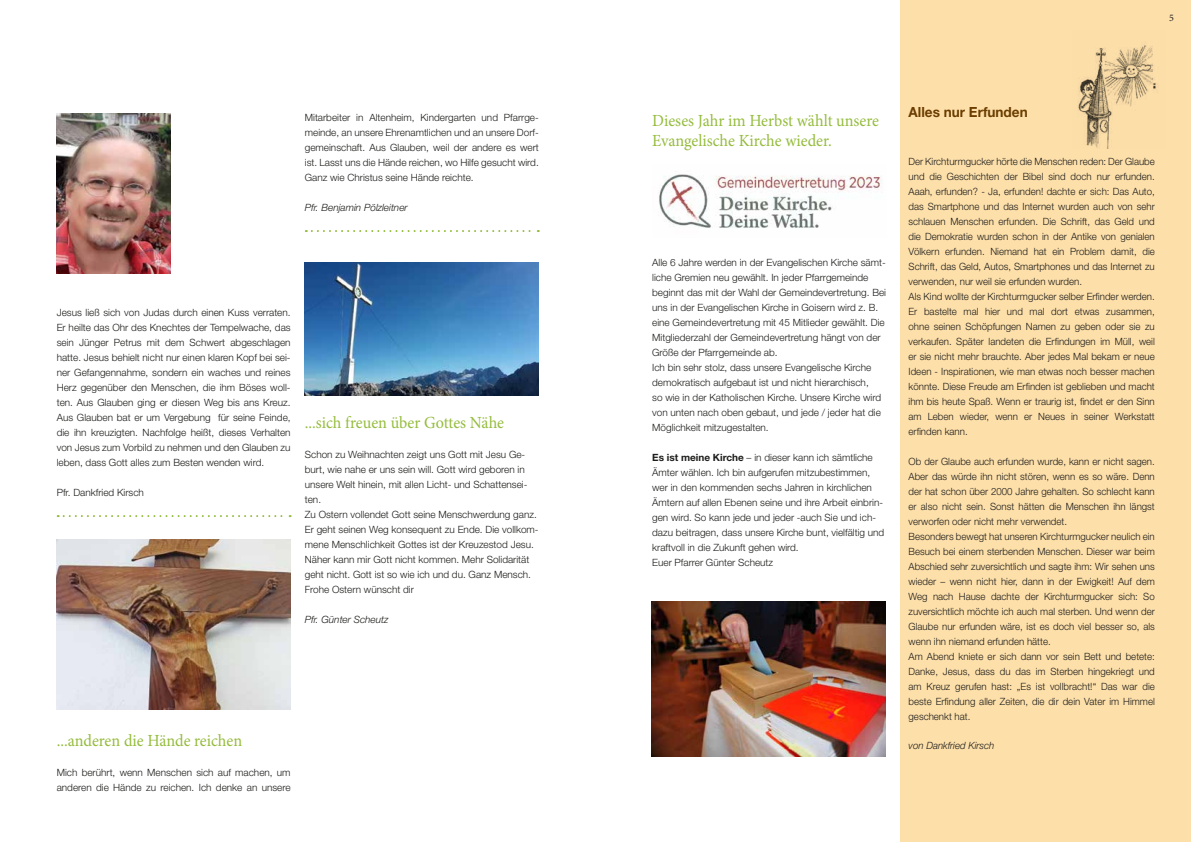
<style>
.page{position:relative;width:1191px;height:842px;background:#fff}
.page>*{position:absolute;margin:0;border:0;box-sizing:border-box;transform-origin:0 0}
.t1{font:17px/20.4px "Minion Pro";color:#95bc3d;scale:.95 1}
.t2{font:700 14px "Helvetica Neue LT Std";color:#6b3e00}
.t3{font:300 10px/15px "Helvetica Neue LT Std";color:#1d1d1b}
.t4{font:italic 300 10px "Helvetica Neue LT Std";color:#1d1d1b}
.t5{font:10px "Minion Pro";color:#1d1d1b}
.s1{font-weight:700}
</style>
<div class="page">
<div style="left:900px;top:0;width:291px;height:842px;background:#fddfaa"></div>
<img style="left:1078px;top:45px;width:79px;height:103px">
<svg style="left:58px;top:515px;width:233px;height:2px"></svg>
<svg style="left:306px;top:230px;width:233px;height:2px"></svg>
<img style="left:57px;top:539px;width:234px;height:170px">
<img style="left:57px;top:113px;width:113px;height:160px">
<img style="left:651px;top:601px;width:234px;height:156px">
<img style="left:659px;top:174px;width:224px;height:54px">
<img style="left:305px;top:262px;width:234px;height:133px">
<p class="t3" style="left:305px;top:109px;width:235px;text-align:justify">Mitarbeiter in Altenheim, Kindergarten und Pfarrge&shy;meinde, an unsere Ehrenamtlichen und an unsere Dorf&shy;gemeinschaft. Aus Glauben, weil der andere es wert ist. Lasst uns die Hände reichen, wo Hilfe gesucht wird.<br>Ganz wie Christus seine Hände reichte.</p>
<p class="t4" style="left:305px;top:201px;width:104px">Pfr. Benjamin Pölzleitner</p>
<p class="t3" style="left:57px;top:304px;width:235px;text-align:justify">Jesus ließ sich von Judas durch einen Kuss verraten.<br>Er heilte das Ohr des Knechtes der Tempelwache, das sein Jünger Petrus mit dem Schwert abgeschlagen hatte. Jesus behielt nicht nur einen klaren Kopf bei sei&shy;ner Gefangennahme, sondern ein waches und reines Herz gegenüber den Menschen, die ihm Böses woll&shy;ten. Aus Glauben ging er diesen Weg bis ans Kreuz.<br>Aus Glauben bat er um Vergebung für seine Feinde, die ihn kreuzigten. Nachfolge heißt, dieses Verhalten von Jesus zum Vorbild zu nehmen und den Glauben zu leben, dass Gott alles zum Besten wenden wird.</p>
<p class="t3" style="left:57px;top:484px;width:89px">Pfr. Dankfried Kirsch</p>
<h1 class="t1" style="left:305px;top:412px;width:211px">...sich freuen über Gottes Nähe</h1>
<p class="t3" style="left:305px;top:446px;width:235px">Schon zu Weihnachten zeigt uns Gott mit Jesu Ge&shy;burt, wie nahe er uns sein will. Gott wird geboren in unsere Welt hinein, mit allen Licht- und Schattensei&shy;ten.<br>Zu Ostern vollendet Gott seine Menschwerdung ganz.<br>Er geht seinen Weg konsequent zu Ende. Die vollkom&shy;mene Menschlichkeit Gottes ist der Kreuzestod Jesu.<br>Näher kann mir Gott nicht kommen. Mehr Solidarität geht nicht. Gott ist so wie ich und du. Ganz Mensch.<br>Frohe Ostern wünscht dir</p>
<p class="t4" style="left:305px;top:613px;width:85px">Pfr. Günter Scheutz</p>
<h1 class="t1" style="left:57px;top:730px;width:197px">...anderen die Hände reichen</h1>
<p class="t3" style="left:57px;top:764px;width:235px">Mich berührt, wenn Menschen sich auf machen, um anderen die Hände zu reichen. Ich denke an unsere</p>
<p class="t5" style="left:1169px;top:12px;width:6px">5</p>
<h1 class="t1" style="left:652px;top:110px;width:240px">Dieses Jahr im Herbst wählt unsere<br>Evangelische Kirche wieder.</h1>
<p class="t3" style="left:652px;top:255px;width:235px">Alle 6 Jahre werden in der Evangelischen Kirche sämt&shy;liche Gremien neu gewählt. In jeder Pfarrgemeinde beginnt das mit der Wahl der Gemeindevertretung. Bei uns in der Evangelischen Kirche in Goisern wird z. B. eine Gemeindevertretung mit 45 Mitlieder gewählt. Die Mitgliederzahl der Gemeindevertretung hängt von der Größe der Pfarrgemeinde ab.<br>Ich bin sehr stolz, dass unsere Evangelische Kirche demokratisch aufgebaut ist und nicht hierarchisch,<br>so wie in der Katholischen Kirche. Unsere Kirche wird von unten nach oben gebaut, und jede / jeder hat die Möglichkeit mitzugestalten.</p>
<p class="t3" style="left:652px;top:450px;width:234px"><span class="s1">Es ist meine Kirche</span> – in dieser kann ich sämtliche Ämter wählen. Ich bin aufgerufen mitzubestimmen, wer in den kommenden sechs Jahren in kirchlichen Ämtern auf allen Ebenen seine und ihre Arbeit einbrin&shy;gen wird. So kann jede und jeder -auch Sie und ich&shy;dazu beitragen, dass unsere Kirche bunt, vielfältig und kraftvoll in die Zukunft gehen wird.<br>Euer Pfarrer Günter Scheutz</p>
<h2 class="t2" style="left:908px;top:103px;width:121px">Alles nur Erfunden</h2>
<p class="t3" style="left:908px;top:153px;width:248px">Der Kirchturmgucker hörte die Menschen reden: Der Glaube und die Geschichten der Bibel sind doch nur erfunden.<br>Aaah, erfunden? - Ja, erfunden! dachte er sich: Das Auto, das Smartphone und das Internet wurden auch von sehr schlauen Menschen erfunden. Die Schrift, das Geld und die Demokratie wurden schon in der Antike von genialen Völkern erfunden. Niemand hat ein Problem damit, die Schrift, das Geld, Autos, Smartphones und das Internet zu verwenden, nur weil sie erfunden wurden.<br>Als Kind wollte der Kirchturmgucker selber Erfinder werden.<br>Er bastelte mal hier und mal dort etwas zusammen, ohne seinen Schöpfungen Namen zu geben oder sie zu verkaufen. Später landeten die Erfindungen im Müll, weil er sie nicht mehr brauchte. Aber jedes Mal bekam er neue Ideen - Inspirationen, wie man etwas noch besser machen könnte. Diese Freude am Erfinden ist geblieben und macht ihm bis heute Spaß. Wenn er traurig ist, findet er den Sinn am Leben wieder, wenn er Neues in seiner Werkstatt erfinden kann.</p>
<p class="t3" style="left:908px;top:453px;width:248px">Ob der Glaube auch erfunden wurde, kann er nicht sagen.<br>Aber das würde ihn nicht stören, wenn es so wäre. Denn der hat schon über 2000 Jahre gehalten. So schlecht kann er also nicht sein. Sonst hätten die Menschen ihn längst verworfen oder nicht mehr verwendet.<br>Besonders bewegt hat unseren Kirchturmgucker neulich ein Besuch bei einem sterbenden Menschen. Dieser war beim Abschied sehr zuversichtlich und sagte ihm: Wir sehen uns wieder – wenn nicht hier, dann in der Ewigkeit! Auf dem Weg nach Hause dachte der Kirchturmgucker sich: So zuversichtlich möchte ich auch mal sterben. Und wenn der Glaube nur erfunden wäre, ist es doch viel besser so, als wenn ihn niemand erfunden hätte.<br>Am Abend kniete er sich dann vor sein Bett und betete:<br>Danke, Jesus, dass du das im Sterben hingekriegt und am Kreuz gerufen hast: „Es ist vollbracht!“ Das war die beste Erfindung aller Zeiten, die dir dein Vater im Himmel geschenkt hat.</p>
<p class="t4" style="left:908px;top:740px;width:87px">von Dankfried Kirsch</p>
</div>
